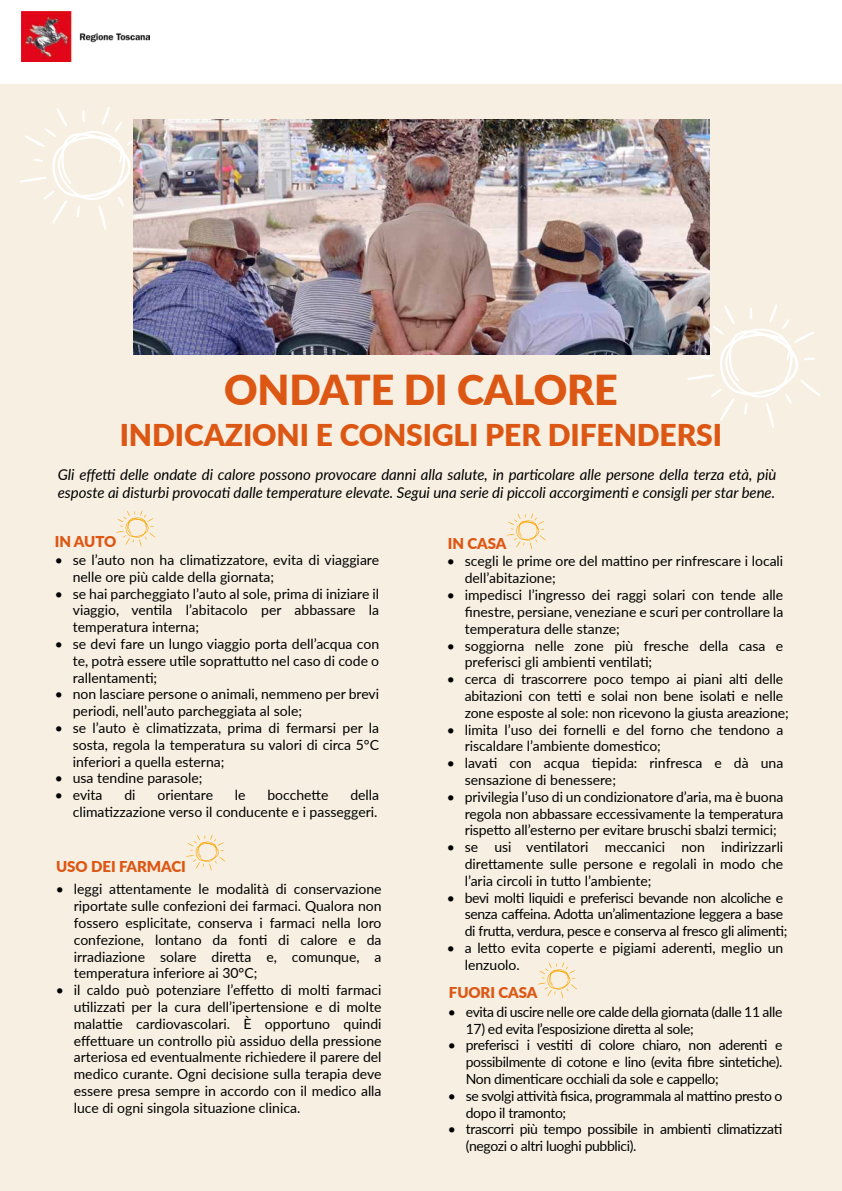
<style>
.page{position:relative;width:842px;height:1191px;background:#fff}
.page>*{position:absolute;margin:0;border:0;box-sizing:border-box;transform-origin:0 0}
.t1{font:900 41.3px "Lato";letter-spacing:-.005em;color:#dc5713}
.t2{font:900 30px "Lato";letter-spacing:-.005em;color:#dc5713}
.t3{font:italic 15px/18px "Lato";letter-spacing:-.005em;color:#000}
.t4{font:900 15px "Lato";letter-spacing:-.005em;color:#dc5713}
.t5{font:14px/16.8px "Lato";color:#000;text-align:justify}
.t6{font:14px/16.8px "Lato";letter-spacing:-.025em;color:#000}
</style>
<div class="page">
<div style="left:0;top:62px;width:842px;height:1129px;background:#f7efe2"></div>
<svg style="left:20px;top:107px;width:114px;height:123px"></svg>
<svg style="left:687px;top:304px;width:134px;height:123px"></svg>
<img style="left:134px;top:119px;width:575px;height:236px">
<svg style="left:116px;top:510px;width:39px;height:36px"></svg>
<svg style="left:186px;top:834px;width:39px;height:37px"></svg>
<svg style="left:506px;top:513px;width:40px;height:36px"></svg>
<svg style="left:538px;top:962px;width:39px;height:36px"></svg>
<div style="left:0;top:0;width:842px;height:83px;background:#fff"></div>
<img style="left:21px;top:11px;width:129px;height:51px">
<h1 class="t1" style="left:224px;top:359px;width:395px">ONDATE DI CALORE</h1>
<h2 class="t2" style="left:120px;top:412px;width:604px">INDICAZIONI E CONSIGLI PER DIFENDERSI</h2>
<p class="t3" style="left:58px;top:464px;width:720px">Gli effetti delle ondate di calore possono provocare danni alla salute, in particolare alle persone della terza età, più esposte ai disturbi provocati dalle temperature elevate. Segui una serie di piccoli accorgimenti e consigli per star bene.</p>
<p class="t4" style="left:55px;top:530px;width:63px">IN AUTO</p>
<p class="t5" style="left:73px;top:551px;width:308px;text-indent:-18px">• se l’auto non ha climatizzatore, evita di viaggiare nelle ore più calde della giornata;</p>
<p class="t5" style="left:73px;top:584px;width:308px;text-indent:-18px">• se hai parcheggiato l’auto al sole, prima di iniziare il viaggio, ventila l’abitacolo per abbassare la temperatura interna;</p>
<p class="t5" style="left:73px;top:635px;width:308px;text-indent:-18px">• se devi fare un lungo viaggio porta dell’acqua con te, potrà essere utile soprattutto nel caso di code o rallentamenti;</p>
<p class="t5" style="left:73px;top:685px;width:308px;text-indent:-18px">• non lasciare persone o animali, nemmeno per brevi periodi, nell’auto parcheggiata al sole;</p>
<p class="t5" style="left:73px;top:719px;width:308px;text-indent:-18px">• se l’auto è climatizzata, prima di fermarsi per la sosta, regola la temperatura su valori di circa 5°C inferiori a quella esterna;</p>
<p class="t5" style="left:55px;top:769px;width:149px">• usa tendine parasole;</p>
<p class="t5" style="left:55px;top:786px;width:49px">• evita</p>
<p class="t5" style="left:124px;top:786px;width:13px">di</p>
<p class="t5" style="left:157px;top:786px;width:57px">orientare</p>
<p class="t5" style="left:235px;top:786px;width:12px">le</p>
<p class="t5" style="left:267px;top:786px;width:63px">bocchette</p>
<p class="t5" style="left:73px;top:786px;width:308px;text-align:right">della<br>climatizzazione verso il conducente e i passeggeri.</p>
<p class="t4" style="left:56px;top:855px;width:131px">USO DEI FARMACI</p>
<p class="t5" style="left:74px;top:880px;width:309px;text-indent:-18px">• leggi attentamente le modalità di conservazione riportate sulle confezioni dei farmaci. Qualora non fossero esplicitate, conserva i farmaci nella loro confezione, lontano da fonti di calore e da irradiazione solare diretta e, comunque, a temperatura inferiore ai 30°C;</p>
<p class="t5" style="left:74px;top:981px;width:309px;text-indent:-18px">• il caldo può potenziare l’effetto di molti farmaci utilizzati per la cura dell’ipertensione e di molte malattie cardiovascolari. È opportuno quindi effettuare un controllo più assiduo della pressione arteriosa ed eventualmente richiedere il parere del medico curante. Ogni decisione sulla terapia deve essere presa sempre in accordo con il medico alla luce di ogni singola situazione clinica.</p>
<p class="t4" style="left:448px;top:532px;width:60px">IN CASA</p>
<p class="t5" style="left:465px;top:552px;width:320px;text-indent:-18px">• scegli le prime ore del mattino per rinfrescare i locali dell’abitazione;</p>
<p class="t5" style="left:465px;top:586px;width:320px;text-indent:-18px">• impedisci l’ingresso dei raggi solari con tende alle finestre, persiane, veneziane e scuri per controllare la temperatura delle stanze;</p>
<p class="t5" style="left:465px;top:636px;width:320px;text-indent:-18px">• soggiorna nelle zone più fresche della casa e preferisci gli ambienti ventilati;</p>
<p class="t5" style="left:465px;top:670px;width:325px;text-align:left;text-indent:-18px">• cerca di trascorrere poco tempo ai piani alti delle abitazioni con tetti e solai non bene isolati e nelle zone esposte al sole: non ricevono la giusta areazione;</p>
<p class="t5" style="left:465px;top:720px;width:320px;text-indent:-18px">• limita l’uso dei fornelli e del forno che tendono a riscaldare l’ambiente domestico;</p>
<p class="t5" style="left:465px;top:754px;width:320px;text-indent:-18px">• lavati con acqua tiepida: rinfresca e dà una sensazione di benessere;</p>
<p class="t5" style="left:465px;top:787px;width:320px;text-indent:-18px">• privilegia l’uso di un condizionatore d’aria, ma è buona regola non abbassare eccessivamente la temperatura rispetto all’esterno per evitare bruschi sbalzi termici;</p>
<p class="t5" style="left:465px;top:838px;width:320px;text-indent:-18px">• se usi ventilatori meccanici non indirizzarli direttamente sulle persone e regolali in modo che l’aria circoli in tutto l’ambiente;</p>
<p class="t6" style="left:465px;top:888px;width:324px;text-indent:-18px">• bevi molti liquidi e preferisci bevande non alcoliche e senza caffeina. Adotta un’alimentazione leggera a base di frutta, verdura, pesce e conserva al fresco gli alimenti;</p>
<p class="t5" style="left:465px;top:939px;width:320px;text-indent:-18px">• a letto evita coperte e pigiami aderenti, meglio un lenzuolo.</p>
<p class="t4" style="left:449px;top:981px;width:90px">FUORI CASA</p>
<p class="t6" style="left:448px;top:1002px;width:336px">• evita di uscire nelle ore calde della giornata (dalle 11 alle</p>
<p class="t6" style="left:466px;top:1019px;width:229px">17) ed evita l’esposizione diretta al sole;</p>
<p class="t5" style="left:466px;top:1036px;width:318px;text-indent:-18px">• preferisci i vestiti di colore chiaro, non aderenti e possibilmente di cotone e lino (evita fibre sintetiche).<br>Non dimenticare occhiali da sole e cappello;</p>
<p class="t6" style="left:466px;top:1086px;width:318px;text-indent:-18px">• se svolgi attività fisica, programmala al mattino presto o dopo il tramonto;</p>
<p class="t6" style="left:466px;top:1120px;width:318px;text-indent:-18px">• trascorri più tempo possibile in ambienti climatizzati (negozi o altri luoghi pubblici).</p>
</div>
